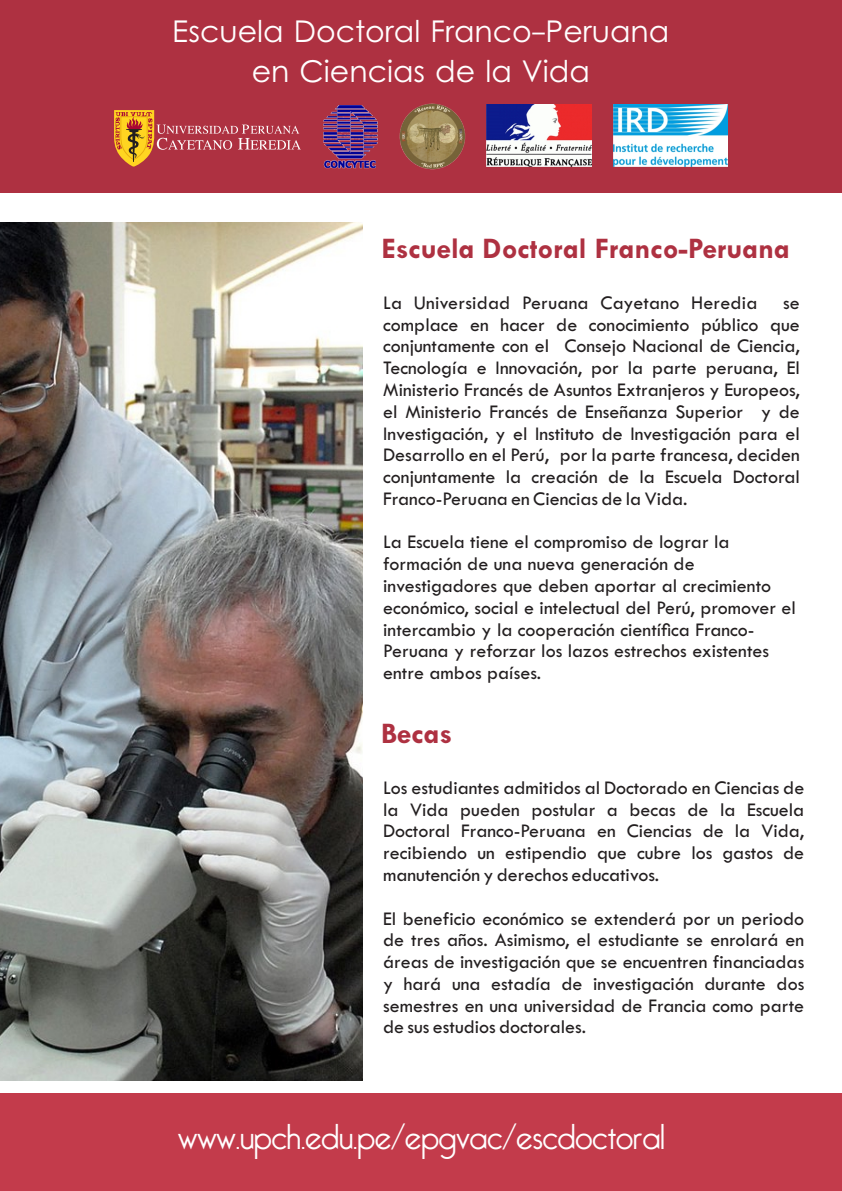
<style>
.page{position:relative;width:842px;height:1191px;background:#fff}
.page>*{position:absolute;margin:0;border:0;box-sizing:border-box;transform-origin:0 0}
.t1{font:300 35px "Bellerose";color:#fff}
.t2{font:30px/39.6px "Levenim";color:#fff;text-align:center}
.t3{font:700 30px "Tw Cen";color:#ae3141}
.t4{font:20px/21.8px "Tw Cen";color:#231f20;text-align:justify}
</style>
<div class="page">
<div style="left:0;top:0;width:842px;height:192px;background:#ae3141"></div>
<div style="left:0;top:1093px;width:842px;height:98px;background:#c33b4b"></div>
<img style="left:0;top:222px;width:362px;height:858px">
<img style="left:614px;top:105px;width:114px;height:62px">
<img style="left:399px;top:103px;width:67px;height:67px">
<img style="left:487px;top:105px;width:105px;height:62px">
<img style="left:323px;top:105px;width:54px;height:63px">
<svg style="left:114px;top:110px;width:187px;height:57px"></svg>
<h2 class="t2" style="left:172px;top:15px;width:499px">Escuela Doctoral Franco-Peruana en Ciencias de la Vida</h2>
<h2 class="t3" style="left:381px;top:237px;width:410px">Escuela Doctoral Franco-Peruana</h2>
<p class="t4" style="left:383px;top:293px;width:376px">La Universidad Peruana Cayetano Heredia</p>
<p class="t4" style="left:383px;top:293px;width:418px;text-indent:400px">se complace en hacer de conocimiento público que conjuntamente con el Consejo Nacional de Ciencia, Tecnología e Innovación, por la parte peruana, El Ministerio Francés de Asuntos Extranjeros y Europeos, el Ministerio Francés de Enseñanza Superior y de Investigación, y el Instituto de Investigación para el Desarrollo en el Perú, por la parte francesa, deciden conjuntamente la creación de la Escuela Doctoral Franco-Peruana en Ciencias de la Vida.</p>
<p class="t4" style="left:383px;top:532px;width:414px;text-align:left">La Escuela tiene el compromiso de lograr la formación de una nueva generación de investigadores que deben aportar al crecimiento económico, social e intelectual del Perú, promover el intercambio y la cooperación científica Franco-Peruana y reforzar los lazos estrechos existentes entre ambos países.</p>
<h2 class="t3" style="left:381px;top:722px;width:73px">Becas</h2>
<p class="t4" style="left:383px;top:778px;width:423px">Los estudiantes admitidos al Doctorado en Ciencias de la Vida pueden postular a becas de la Escuela Doctoral Franco-Peruana en Ciencias de la Vida, recibiendo un estipendio que cubre los gastos de manutención y derechos educativos.</p>
<p class="t4" style="left:383px;top:908px;width:423px">El beneficio económico se extenderá por un periodo de tres años. Asimismo, el estudiante se enrolará en áreas de investigación que se encuentren financiadas y hará una estadía de investigación durante dos semestres en una universidad de Francia como parte de sus estudios doctorales.</p>
<h1 class="t1" style="left:178px;top:1116px;width:488px">www.upch.edu.pe/epgvac/escdoctoral</h1>
</div>
